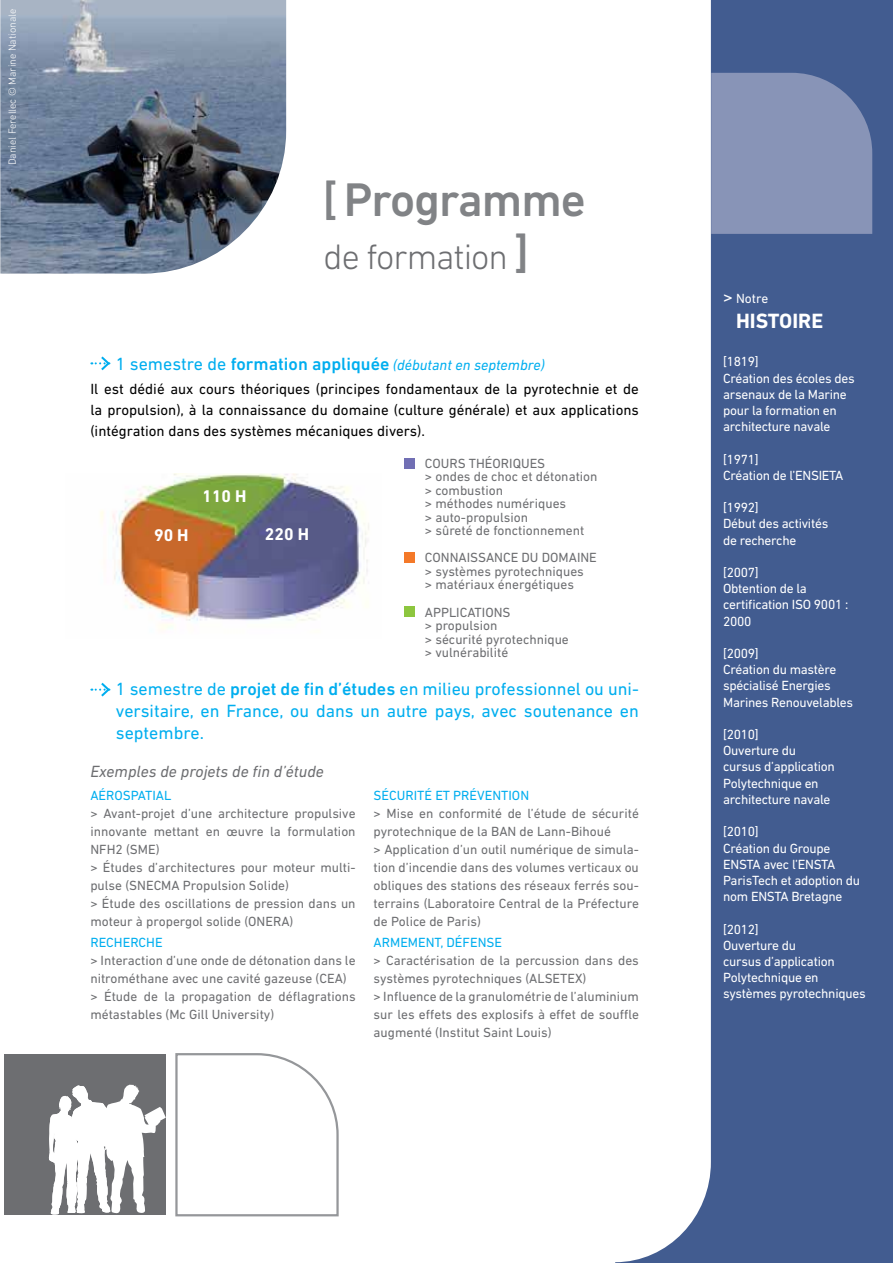
<style>
.page{position:relative;width:893px;height:1263px;background:#fff}
.page>*{position:absolute;margin:0;border:0;box-sizing:border-box;transform-origin:0 0}
.t1{font:500 48px "DIN Next LT Pro";letter-spacing:-.02em;color:#818386}
.t2{font:300 36px "DIN Next LT Pro";letter-spacing:-.03em;color:#6d6e71}
.t3{font:700 21px "DIN Next LT Pro";color:#fff}
.t4{font:18px/21.6px "DIN Next LT Pro";color:#00aeef;text-align:justify}
.t5{font:700 17.25px "DIN Next LT Pro";color:#fff}
.t6{font:italic 16.5px "DIN Next LT Pro";color:#6d6e71}
.t7{font:15px/21px "DIN Next LT Pro";color:#000;text-align:justify}
.t8{font:italic 15px "DIN Next LT Pro";color:#00aeef}
.t9{font:13.5px/18px "DIN Next LT Pro";color:#6d6e71}
.t10{font:13.5px/16.2px "DIN Next LT Pro";letter-spacing:-.02em;color:#fff}
.t11{font:13.5px "DIN Next LT Pro";color:#00aeef}
.t12{font:300 10.5px "DIN Next LT Pro";color:#fff}
.s1{font-weight:500;font-size:48px;color:#818386}
.s2{font-style:normal;font-size:18px}
.s3{font-weight:500;font-style:normal;font-size:18px}
.s4{font-weight:500}
.s5{font-size:18px}
</style>
<div class="page">
<svg style="left:175px;top:1053px;width:164px;height:164px"></svg>
<img style="left:0;top:0;width:286px;height:274px">
<svg style="left:91px;top:356px;width:20px;height:15px"></svg>
<div style="left:5px;top:1054px;width:161px;height:160px;background:#6d6e71"></div>
<svg style="left:49px;top:1084px;width:117px;height:130px"></svg>
<svg style="left:615px;top:0;width:278px;height:1263px;fill:#425c90"></svg>
<img style="left:100px;top:473px;width:269px;height:157px">
<div style="left:405px;top:458px;width:10px;height:11px;background:#716fb4"></div>
<div style="left:404px;top:552px;width:11px;height:11px;background:#f47929"></div>
<div style="left:404px;top:606px;width:11px;height:11px;background:#8dc63f"></div>
<div style="left:711px;top:73px;width:161px;height:161px;background:#8894b7"></div>
<svg style="left:91px;top:682px;width:20px;height:15px"></svg>
<p class="t12" style="left:6px;top:165px;width:158px;rotate:-90deg">Daniel Ferellec © Marine Nationale</p>
<h1 class="t1" style="left:324px;top:172px;width:264px">[ Programme</h1>
<h2 class="t2" style="left:324px;top:236px;width:206px">de formation <span class="s1">]</span></h2>
<p class="t8" style="left:116px;top:356px;width:431px"><span class="s2">1 semestre de</span> <span class="s3">formation appliquée</span> (débutant en septembre)</p>
<p class="t7" style="left:90px;top:378px;width:550px">Il est dédié aux cours théoriques (principes fondamentaux de la pyrotechnie et de la propulsion), à la connaissance du domaine (culture générale) et aux applications (intégration dans des systèmes mécaniques divers).</p>
<p class="t9" style="left:425px;top:456px;width:174px;line-height:13.5px">cours théoriques<br>&gt; ondes de choc et détonation &gt; combustion<br>&gt; méthodes numériques<br>&gt; auto-propulsion<br>&gt; sûreté de fonctionnement</p>
<p class="t9" style="left:425px;top:549px;width:9px">connaissance</p>
<p class="t5" style="left:202px;top:486px;width:46px">110 H</p>
<p class="t5" style="left:154px;top:525px;width:36px">90 H</p>
<p class="t5" style="left:265px;top:524px;width:46px">220 H</p>
<p class="t9" style="left:425px;top:551px;width:161px;line-height:13.5px;text-indent:97px">du domaine<br>&gt; systèmes pyrotechniques &gt; matériaux énergétiques</p>
<p class="t9" style="left:425px;top:605px;width:145px;line-height:13.5px">applications<br>&gt; propulsion<br>&gt; sécurité pyrotechnique &gt; vulnérabilité</p>
<h3 class="t4" style="left:116px;top:678px;width:525px">1 semestre de <span class="s4">projet de fin d’études</span> en milieu professionnel ou uni&shy;versitaire, en France, ou dans un autre pays, avec soutenance en septembre.</h3>
<p class="t6" style="left:90px;top:762px;width:235px">Exemples de projets de fin d’étude</p>
<p class="t11" style="left:90px;top:788px;width:24px">Aérospatial</p>
<p class="t9" style="left:90px;top:805px;width:267px">&gt; Avant-projet d’une architecture propulsive innovante mettant en œuvre la formulation NFH2 (SME)<br>&gt; Études d’architectures pour moteur multi&shy;pulse (SNECMA Propulsion Solide)<br>&gt; Étude des oscillations de pression dans un moteur à propergol solide (ONERA)</p>
<p class="t11" style="left:90px;top:935px;width:72px">Recherche</p>
<p class="t9" style="left:90px;top:952px;width:267px">&gt; Interaction d’une onde de détonation dans le nitrométhane avec une cavité gazeuse (CEA) &gt; Étude de la propagation de déflagrations métastables (Mc Gill U niversity)</p>
<p class="t11" style="left:374px;top:788px;width:112px">Sécurité et prévention</p>
<p class="t9" style="left:374px;top:804px;width:267px">&gt; Mise en conformité de l’étude de sécurité pyrotechnique de la BAN de Lann-Bihoué<br>&gt; Application d’un outil numérique de simula&shy;tion d’incendie dans des volumes verticaux ou obliques des stations des réseaux ferrés sou&shy;terrains (Laboratoire Central de la Préfecture de Police de Paris)</p>
<p class="t11" style="left:374px;top:935px;width:18px">Armement</p>
<p class="t11" style="left:440px;top:935px;width:31px">, défense</p>
<p class="t9" style="left:374px;top:951px;width:267px">&gt; Caractérisation de la percussion dans des systèmes pyrotechniques (ALSETEX)<br>&gt; Influence de la granulométrie de l’aluminium sur les effets des explosifs à effet de souffle augmenté (Institut Saint Louis)</p>
<p class="t10" style="left:723px;top:290px;width:47px"><span class="s5">&gt;</span> Notre</p>
<h3 class="t3" style="left:736px;top:308px;width:89px">HISTOIRE</h3>
<p class="t10" style="left:723px;top:354px;width:133px">[1819]<br>Création des écoles des arsenaux de la Marine pour la formation en architecture navale</p>
<p class="t10" style="left:723px;top:451px;width:122px">[1971]<br>Création de l’ENSIETA</p>
<p class="t10" style="left:723px;top:499px;width:107px">[1992]<br>Début des activités de recherche</p>
<p class="t10" style="left:723px;top:564px;width:127px">[2007]<br>Obtention de la certification ISO 9001 :<br>2000</p>
<p class="t10" style="left:723px;top:645px;width:132px">[2009]<br>Création du mastère spécialisé Energies<br>Marines Renouvelables</p>
<p class="t10" style="left:723px;top:726px;width:113px">[2010]<br>Ouverture du cursus d’application<br>Polytechnique en architecture navale</p>
<p class="t10" style="left:723px;top:823px;width:138px">[2010]<br>Création du Groupe<br>ENSTA avec l’ENSTA<br>ParisTech et adoption du nom ENSTA Bretagne</p>
<p class="t10" style="left:723px;top:921px;width:144px">[2012]<br>Ouverture du<br>cursus d’application<br>Polytechnique en systèmes pyrotechniques</p>
</div>
